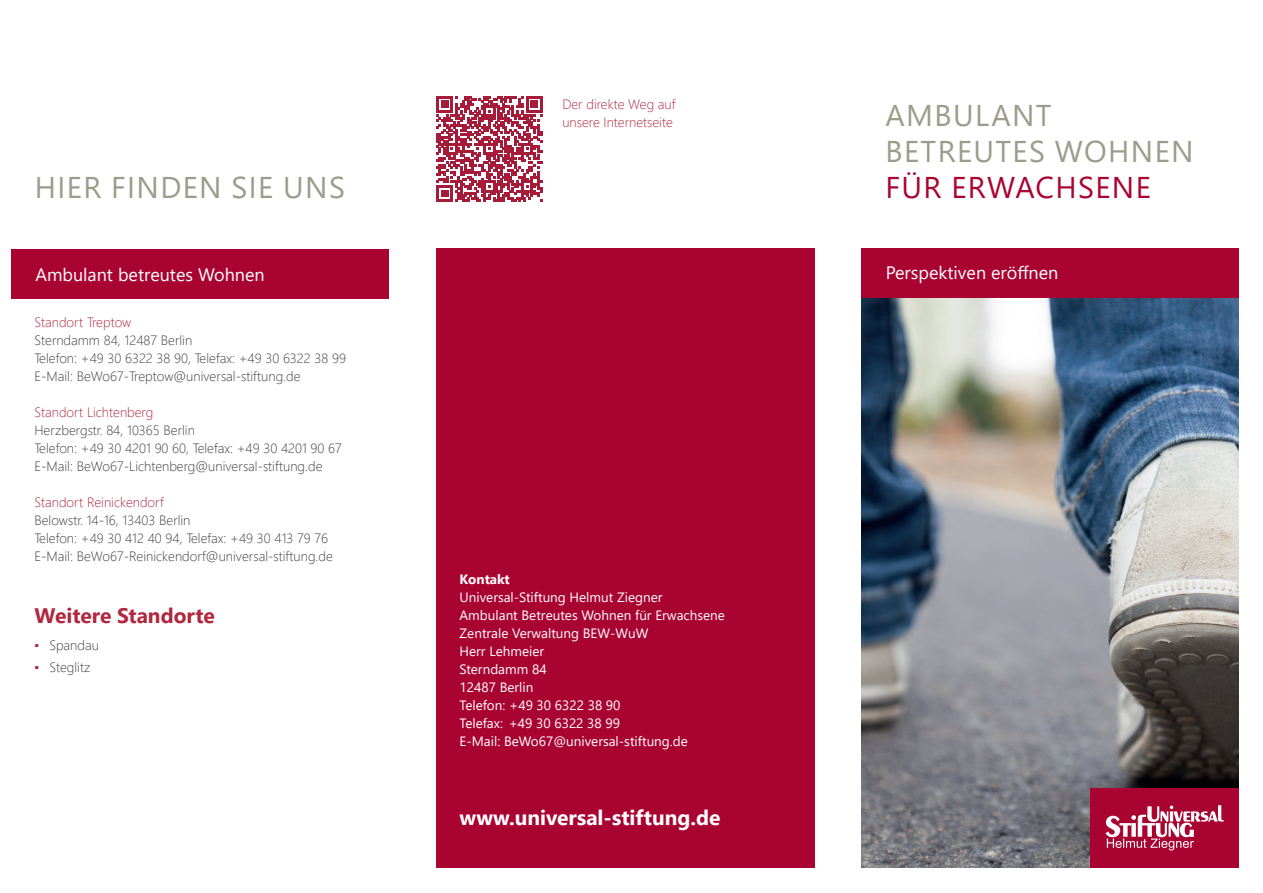
<style>
.page{position:relative;width:1263px;height:893px;background:#fff}
.page>*{position:absolute;margin:0;border:0;box-sizing:border-box;transform-origin:0 0}
.t1{font:30px/36px "Segoe UI";letter-spacing:.045em;color:#9c9c8a}
.t2{font:30px "Segoe UI";letter-spacing:.045em;color:#a90332}
.t3{font:700 21px "Segoe UI";color:#fff}
.t4{font:700 21px "Segoe UI";color:#b0273f}
.t5{font:18px "Segoe UI";color:#fff}
.t6{font:300 13.5px/18px "Segoe UI";color:#3e3e3f}
.t7{font:13.5px/18px "Segoe UI";color:#fff}
.t8{font:300 13.5px/18px "Segoe UI";color:#b0273f}
.t9{font:700 13.5px "Segoe UI";color:#fff}
.s1{color:#b0273f}
</style>
<div class="page">
<img style="left:861px;top:297px;width:378px;height:570px">
<div style="left:436px;top:248px;width:378px;height:619px;background:#a90332"></div>
<svg style="left:436px;top:96px;width:106px;height:106px"></svg>
<div style="left:861px;top:248px;width:378px;height:49px;background:#a90332"></div>
<div style="left:1090px;top:788px;width:149px;height:79px;background:#a90332"></div>
<svg style="left:1105px;top:805px;width:118px;height:45px"></svg>
<div style="left:11px;top:249px;width:377px;height:50px;background:#a90332"></div>
<p class="t8" style="left:562px;top:94px;width:115px">Der direkte Weg auf unsere Internetseite</p>
<h1 class="t1" style="left:885px;top:95px;width:310px">AMBULANT<br>BETREUTES WOHNEN</h1>
<h1 class="t1" style="left:35px;top:167px;width:311px">HIER FINDEN SIE UNS</h1>
<h1 class="t2" style="left:885px;top:159px;width:267px">FÜR ERWACHSENE</h1>
<h3 class="t5" style="left:35px;top:258px;width:231px">Ambulant betreutes Wohnen</h3>
<p class="t8" style="left:34px;top:312px;width:98px">Standort Treptow</p>
<p class="t6" style="left:34px;top:330px;width:313px">Sterndamm 84, 12487 Berlin<br>Telefon: +49 30 6322 38 90, Telefax: +49 30 6322 38 99<br>E-Mail: BeWo67-Treptow@universal-stiftung.de</p>
<p class="t8" style="left:34px;top:402px;width:120px">Standort Lichtenberg</p>
<p class="t6" style="left:34px;top:419px;width:309px">Herzbergstr. 84, 10365 Berlin<br>Telefon: +49 30 4201 90 60, Telefax: +49 30 4201 90 67<br>E-Mail: BeWo67-Lichtenberg@universal-stiftung.de</p>
<p class="t8" style="left:34px;top:491px;width:131px">Standort Reinickendorf</p>
<p class="t6" style="left:34px;top:509px;width:300px">Belowstr. 14-16, 13403 Berlin<br>Telefon: +49 30 412 40 94, Telefax: +49 30 413 79 76<br>E-Mail: BeWo67-Reinickendorf@universal-stiftung.de</p>
<h2 class="t4" style="left:34px;top:596px;width:182px">Weitere Standorte</h2>
<p class="t6" style="left:34px;top:635px;width:66px"><span class="s1">▪</span> Spandau</p>
<p class="t6" style="left:34px;top:657px;width:57px"><span class="s1">▪</span> Steglitz</p>
<p class="t9" style="left:460px;top:566px;width:52px">Kontakt</p>
<p class="t7" style="left:460px;top:587px;width:267px">Universal-Stiftung Helmut Ziegner<br>Ambulant Betreutes Wohnen für Erwachsene<br>Zentrale Verwaltung BEW-WuW<br>Herr Lehmeier<br>Sterndamm 84<br>12487 Berlin<br>Telefon: +49 30 6322 38 90<br>Telefax: +49 30 6322 38 99<br>E-Mail: BeWo67@universal-stiftung.de</p>
<h2 class="t3" style="left:460px;top:798px;width:262px">www.universal-stiftung.de</h2>
<h3 class="t5" style="left:886px;top:256px;width:174px">Perspektiven eröffnen</h3>
</div>
